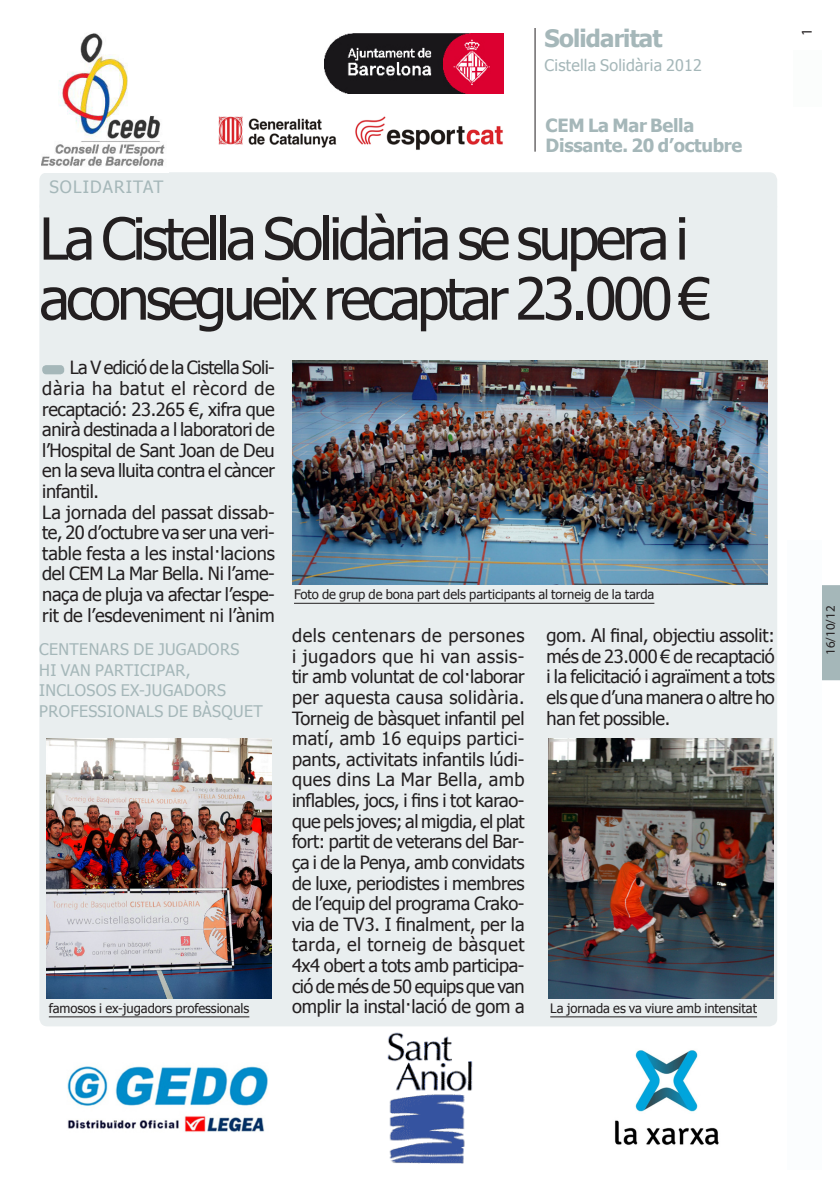
<style>
.page{position:relative;width:840px;height:1191px;background:#fff}
.page>*{position:absolute;margin:0;border:0;box-sizing:border-box;transform-origin:0 0}
.totc_TITULAR-noti-31{font:58px/60px "Tahoma";letter-spacing:-.065em;color:#231f20}
.t1{font:700 24px "Tahoma";letter-spacing:-.035em;color:#a5b7b9}
.totc_TEXT_BASE{font:18.2px/20.6px "Tahoma";letter-spacing:-.02em;color:#231f20;text-align:justify}
.t2{font:700 18.2px "Tahoma";letter-spacing:-.015em;color:#a5b7b9}
.totc_EPÍGRAF{font:17px "Tahoma";letter-spacing:.065em;color:#a5b7b9}
.totc_EPÍGRAF-2{font:16px/20.6px "Tahoma";letter-spacing:.025em;color:#a5b7b9}
.t3{font:15px "Myriad Pro";color:#231f20}
.totc_PEU_FOTO{font:13px "Tahoma";letter-spacing:-.005em;color:#231f20}
.totc_FRASE_noti-càrr{font:13px "Myriad Pro";color:#231f20}
</style>
<div class="page">
<div style="left:822px;top:585px;width:17px;height:95px;background:#a5b7b9"></div>
<div style="left:39px;top:200px;width:737px;height:826px;background:#e9eeef;border-radius:8px"></div>
<div style="left:42px;top:365px;width:22px;height:9px;background:#a5b7b9;border-radius:4px"></div>
<div style="left:39px;top:172px;width:737px;height:41px;background:#e9eeef;border-radius:8px"></div>
<img style="left:292px;top:360px;width:474px;height:224px">
<hr style="left:294px;top:603px;width:360px;height:1px;background:#231f20">
<hr style="left:534px;top:28px;width:1px;height:124px;background:#231f20">
<div style="left:787px;top:540px;width:34px;height:629px;background:#fbfdfe"></div>
<div style="left:793px;top:50px;width:28px;height:57px;background:#fbfdfc"></div>
<img style="left:324px;top:33px;width:178px;height:60px">
<img style="left:67px;top:1066px;width:201px;height:66px">
<img style="left:615px;top:1050px;width:104px;height:95px">
<img style="left:387px;top:1032px;width:86px;height:131px">
<img style="left:218px;top:116px;width:285px;height:34px">
<img style="left:41px;top:33px;width:124px;height:133px">
<img style="left:47px;top:738px;width:225px;height:260px">
<hr style="left:49px;top:1016px;width:200px;height:1px;background:#231f20">
<img style="left:548px;top:738px;width:225px;height:260px">
<hr style="left:550px;top:1016px;width:206px;height:1px;background:#231f20">
<p class="t1" style="left:544px;top:21px;width:119px">Solidaritat</p>
<p class="totc_EPÍGRAF-2" style="left:544px;top:54px;width:159px">Cistella Solidària 2012</p>
<p class="totc_EPÍGRAF" style="left:49px;top:176px;width:115px">SOLIDARITAT</p>
<p class="t2" style="left:545px;top:112px;width:150px">CEM La Mar Bella</p>
<p class="t2" style="left:545px;top:133px;width:198px">Dissante. 20 d’octubre</p>
<p class="totc_TITULAR-noti-31" style="left:39px;top:206px;width:672px">La Cistella Solidària se supera i aconsegueix recaptar 23.000 €</p>
<p class="totc_TEXT_BASE" style="left:42px;top:356px;width:234px;text-indent:28px">La V edició de la Cistella Soli&shy;dària ha batut el rècord de recaptació: 23.265 €, xifra que anirà destinada a l laboratori de l’Hospital de Sant Joan de Deu en la seva lluita contra el càncer infantil.</p>
<p class="totc_TEXT_BASE" style="left:42px;top:501px;width:234px">La jornada del passat dissab&shy;te, 20 d’octubre va ser una veri&shy;table festa a les instal·lacions del CEM La Mar Bella. Ni l’ame&shy;naça de pluja va afectar l’espe&shy;rit de l’esdeveniment ni l’ànim</p>
<p class="totc_EPÍGRAF-2" style="left:39px;top:638px;width:225px">CENTENARS DE JUGADORS<br>HI VAN PARTICIPAR,<br>INCLOSOS EX-JUGADORS<br>PROFESSIONALS DE BÀSQUET</p>
<p class="totc_PEU_FOTO" style="left:294px;top:586px;width:361px">Foto de grup de bona part dels participants al torneig de la tarda</p>
<p class="totc_TEXT_BASE" style="left:292px;top:624px;width:234px">dels centenars de persones i jugadors que hi van assis&shy;tir amb voluntat de col·laborar per aquesta causa solidària.<br>Torneig de bàsquet infantil pel matí, amb 16 equips partici&shy;pants, activitats infantils lúdi&shy;ques dins La Mar Bella, amb inflables, jocs, i fins i tot karao&shy;que pels joves; al migdia, el plat fort: partit de veterans del Bar&shy;ça i de la Penya, amb convidats de luxe, periodistes i membres de l’equip del programa Crako&shy;via de TV3. I finalment, per la tarda, el torneig de bàsquet 4x4 obert a tots amb participa&shy;ció de més de 50 equips que van</p>
<p class="totc_TEXT_BASE" style="left:546px;top:624px;width:229px">gom. Al final, objectiu assolit: més de 23.000 € de recaptació i la felicitació i agraïment a tots els que d’una manera o altre ho han fet possible.</p>
<p class="totc_PEU_FOTO" style="left:49px;top:999px;width:202px">famosos i ex-jugadors professionals</p>
<p class="totc_TEXT_BASE" style="left:292px;top:995px;width:234px">omplir la instal·lació de gom a</p>
<p class="totc_PEU_FOTO" style="left:550px;top:999px;width:208px">La jornada es va viure amb intensitat</p>
<p class="t3" style="left:797px;top:36px;width:9px;rotate:-90deg">1</p>
<p class="totc_FRASE_noti-càrr" style="left:822px;top:655px;width:51px;rotate:-90deg">16/10/12</p>
</div>
